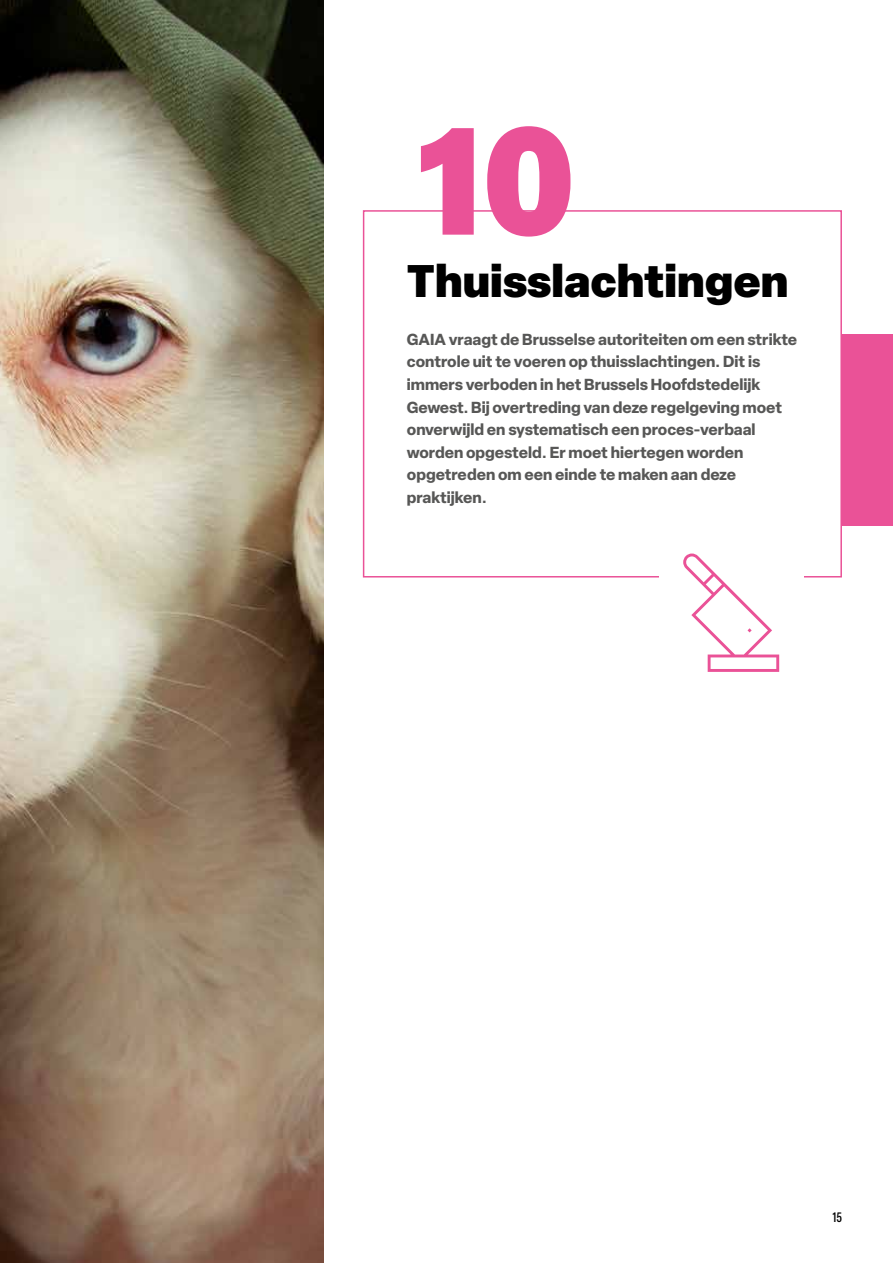
<style>
.page{position:relative;width:893px;height:1263px;background:#fff}
.page>*{position:absolute;margin:0;border:0;box-sizing:border-box;transform-origin:0 0}
.t1{font:900 150px "Elza";color:#ea5297}
.t2{font:900 45px "Elza";color:#000}
.t3{font:700 15.75px/22.5px "Elza";color:#575756}
.t4{font:500 condensed 13.5px "Elza";color:#000}
</style>
<div class="page">
<div style="left:542px;top:334px;width:351px;height:192px;background:#ea5297"></div>
<div style="left:364px;top:211px;width:477px;height:366px;background:#fff"></div>
<div style="left:363px;top:210px;width:479px;height:367px;border:2px solid #ea5297"></div>
<div style="left:659px;top:551px;width:144px;height:103px;background:#fff"></div>
<svg style="left:683px;top:553px;width:96px;height:119px"></svg>
<img style="left:0;top:0;width:323px;height:1263px">
<h1 class="t1" style="left:417px;top:72px;width:160px">10</h1>
<h2 class="t2" style="left:407px;top:248px;width:383px">Thuisslachtingen</h2>
<p class="t3" style="left:407px;top:328px;width:392px">GAIA vraagt de Brusselse autoriteiten om een strikte controle uit te voeren op thuisslachtingen. Dit is immers verboden in het Brussels Hoofdstedelijk Gewest. Bij overtreding van deze regelgeving moet onverwijld en systematisch een proces-verbaal worden opgesteld. Er moet hiertegen worden opgetreden om een einde te maken aan deze praktijken.</p>
<p class="t4" style="left:832px;top:1208px;width:11px">15</p>
</div>
